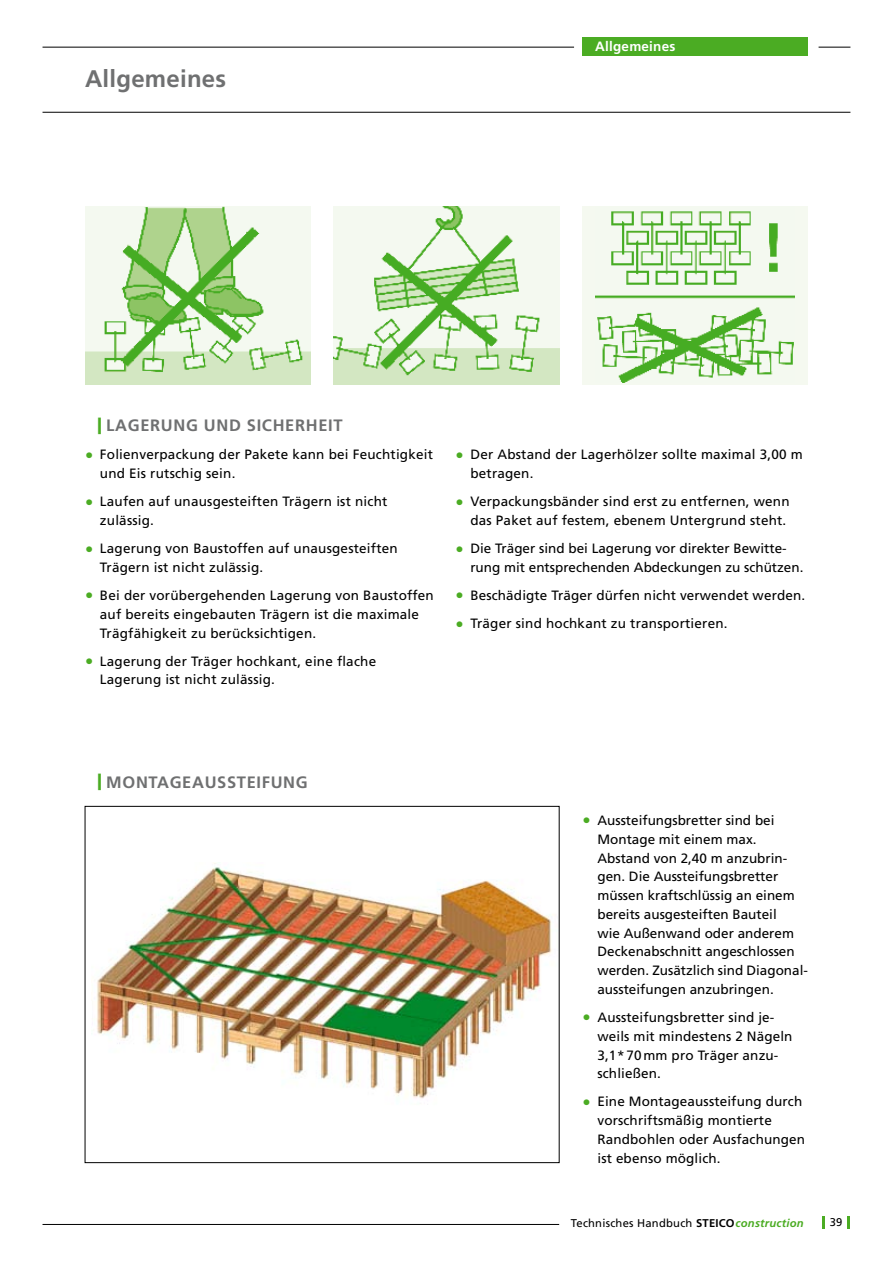
<style>
.page{position:relative;width:893px;height:1263px;background:#fff}
.page>*{position:absolute;margin:0;border:0;box-sizing:border-box;transform-origin:0 0}
.t1{font:700 24px "Frutiger";letter-spacing:.01em;color:#6f7071}
.t2{font:700 16.5px "Frutiger";letter-spacing:.04em;color:#6f7071}
.t3{font:13.5px/18.8px "Frutiger";letter-spacing:.01em;color:#000}
.t4{font:700 13.5px "Frutiger";letter-spacing:.015em;color:#fff}
.t5{font:11.25px "Frutiger";letter-spacing:.02em;color:#000}
.s1{font-weight:900;color:#4bac23}
.s2{font-size:16.5px;color:#4bac23}
.s3{font-weight:700}
.s4{font-weight:700;font-style:italic;color:#4bac23}
</style>
<div class="page">
<hr style="left:43px;top:47px;width:531px;height:1px;background:#000">
<hr style="left:819px;top:47px;width:31px;height:1px;background:#000">
<hr style="left:43px;top:1224px;width:516px;height:1px;background:#000">
<svg style="left:822px;top:1216px;width:3px;height:13px"></svg>
<svg style="left:847px;top:1216px;width:3px;height:13px"></svg>
<div style="left:583px;top:38px;width:225px;height:18px;background:#4bac23"></div>
<img style="left:85px;top:206px;width:225px;height:178px">
<img style="left:334px;top:206px;width:225px;height:178px">
<div style="left:583px;top:206px;width:225px;height:178px;background:#f5f9f0"></div>
<img style="left:595px;top:211px;width:200px;height:172px">
<img style="left:96px;top:862px;width:458px;height:237px">
<hr style="left:43px;top:112px;width:807px;height:1px;background:#000">
<h1 class="t1" style="left:85px;top:65px;width:143px">ALLGEMEINES</h1>
<p class="t4" style="left:595px;top:38px;width:82px">ALLGEMEINES</p>
<p class="t2" style="left:98px;top:416px;width:30px"><span class="s1">|</span> LAGE</p>
<p class="t2" style="left:150px;top:416px;width:24px">RUNG</p>
<p class="t2" style="left:204px;top:416px;width:13px">UND</p>
<p class="t2" style="left:247px;top:416px;width:20px">SICHE</p>
<p class="t2" style="left:295px;top:416px;width:21px">RHEIT</p>
<p class="t3" style="left:100px;top:445px;width:335px;text-indent:-15px"><span class="s2">•</span> Folienverpackung der Pakete kann bei Feuchtigkeit und Eis rutschig sein.</p>
<p class="t3" style="left:100px;top:492px;width:289px;text-indent:-15px"><span class="s2">•</span> Laufen auf unausgesteiften Trägern ist nicht zulässig.</p>
<p class="t3" style="left:100px;top:539px;width:299px;text-indent:-15px"><span class="s2">•</span> Lagerung von Baustoffen auf unausgesteiften<br>Trägern ist nicht zulässig.</p>
<p class="t3" style="left:100px;top:586px;width:335px;text-indent:-15px"><span class="s2">•</span> Bei der vorübergehenden Lagerung von Baustoffen auf bereits eingebauten Trägern ist die maximale<br>Trägfähigkeit zu berücksichtigen.</p>
<p class="t3" style="left:100px;top:652px;width:278px;text-indent:-15px"><span class="s2">•</span> Lagerung der Träger hochkant, eine flache<br>Lagerung ist nicht zulässig.</p>
<p class="t3" style="left:470px;top:445px;width:334px;text-indent:-15px"><span class="s2">•</span> Der Abstand der Lagerhölzer sollte maximal 3,00 m betragen.</p>
<p class="t3" style="left:455px;top:492px;width:336px;text-align:right"><span class="s2">•</span> Verpackungsbänder sind erst zu entfernen, wenn das Paket auf festem, ebenem Untergrund steht.</p>
<p class="t3" style="left:470px;top:539px;width:335px;text-indent:-15px"><span class="s2">•</span> Die Träger sind bei Lagerung vor direkter Bewitte&shy;rung mit entsprechenden Abdeckungen zu schützen.</p>
<p class="t3" style="left:455px;top:586px;width:351px"><span class="s2">•</span> Beschädigte Träger dürfen nicht verwendet werden.</p>
<p class="t3" style="left:455px;top:614px;width:274px"><span class="s2">•</span> Träger sind hochkant zu transportieren.</p>
<p class="t2" style="left:98px;top:772px;width:16px"><span class="s1">|</span> MONTAGEAUSSTEI</p>
<p class="t2" style="left:262px;top:772px;width:22px">FUNG</p>
<p class="t3" style="left:597px;top:811px;width:211px;text-indent:-15px"><span class="s2">•</span> Aussteifungsbretter sind bei<br>Montage mit einem max.<br>Abstand von 2,40 m anzubrin&shy;gen. Die Aussteifungsbretter müssen kraftschlüssig an einem bereits ausgesteiften Bauteil<br>wie Außenwand oder anderem<br>Deckenabschnitt angeschlossen werden. Zusätzlich sind Diagonal&shy;aussteifungen anzubringen.</p>
<p class="t3" style="left:597px;top:1008px;width:197px;text-indent:-15px"><span class="s2">•</span> Aussteifungsbretter sind je&shy;weils mit mindestens 2 Nägeln<br>3,1* 70mm pro Träger anzu&shy;schließen.</p>
<p class="t3" style="left:597px;top:1092px;width:209px;text-indent:-15px"><span class="s2">•</span> Eine Montageaussteifung durch vorschriftsmäßig montierte<br>Randbohlen oder Ausfachungen ist ebenso möglich.</p>
<p class="t5" style="left:571px;top:1216px;width:234px">Technisches Handbuch <span class="s3">STEICO</span><span class="s4">construction</span></p>
<p class="t5" style="left:830px;top:1216px;width:14px">39</p>
</div>
